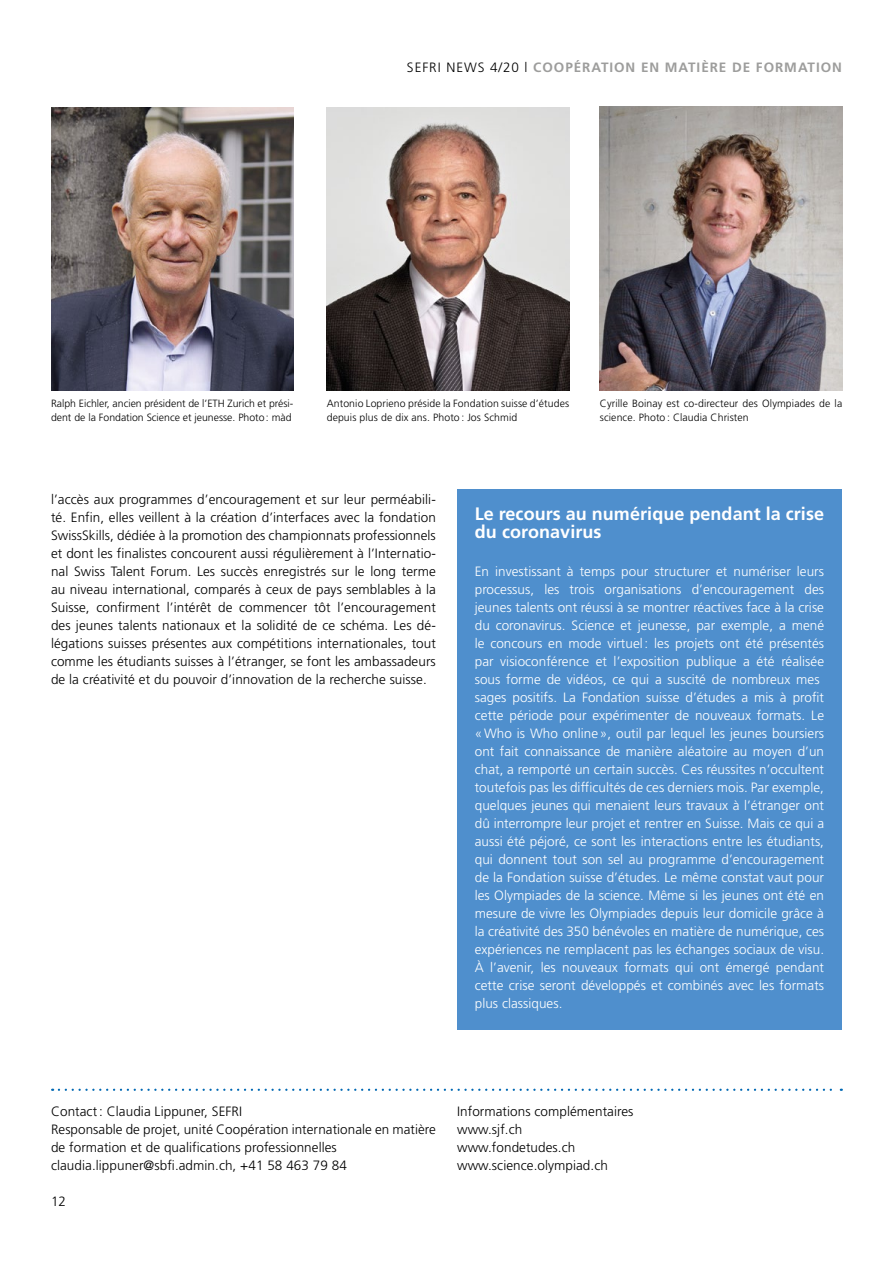
<style>
.page{position:relative;width:893px;height:1263px;background:#fff}
.page>*{position:absolute;margin:0;border:0;box-sizing:border-box;transform-origin:0 0}
.t1{font:700 18px/18px "Frutiger LT Std";letter-spacing:.005em;color:#fff}
.t2{font:300 13.5px/18px "Frutiger LT Std";letter-spacing:.005em;color:#fff}
.t3{font:300 13.5px/18px "Frutiger LT Std";letter-spacing:.005em;color:#000;text-align:justify}
.t4{font:700 13.5px "Frutiger LT Std";letter-spacing:.07em;color:#9d9d9c}
.t5{font:300 10.5px/13.5px "Frutiger LT Std";letter-spacing:.01em;color:#000}
.s1{font-weight:300;color:#000}
</style>
<div class="page">
<div style="left:457px;top:489px;width:385px;height:540px;background:#4f8fcd"></div>
<img style="left:51px;top:107px;width:242px;height:284px">
<img style="left:327px;top:107px;width:242px;height:284px">
<img style="left:600px;top:106px;width:242px;height:285px">
<svg style="left:59px;top:1089px;width:783px;height:2px"></svg>
<p class="t4" style="left:407px;top:59px;width:436px"><span class="s1">SEFRI NEWS 4/20 l</span> COOPÉRATION EN MATIÈRE DE FORMATION</p>
<p class="t5" style="left:51px;top:397px;width:244px">Ralph Eichler, ancien président de l’ETH Zurich et prési&shy;dent de la Fondation Science et jeunesse. Photo: màd</p>
<p class="t5" style="left:327px;top:397px;width:244px">Antonio Loprieno préside la Fondation suisse d’études depuis plus de dix ans. Photo : Jos Schmid</p>
<p class="t5" style="left:600px;top:397px;width:244px">Cyrille Boinay est co-directeur des Olympiades de la science. Photo : Claudia Christen</p>
<p class="t3" style="left:51px;top:491px;width:386px">l’accès aux programmes d’encouragement et sur leur perméabili&shy;té. Enfin, elles veillent à la création d’interfaces avec la fondation SwissSkills, dédiée à la promotion des championnats professionnels et dont les finalistes concourent aussi régulièrement à l’Internatio&shy;nal Swiss Talent Forum. Les succès enregistrés sur le long terme au niveau international, comparés à ceux de pays semblables à la Suisse, confirment l’intérêt de commencer tôt l’encouragement des jeunes talents nationaux et la solidité de ce schéma. Les dé&shy;légations suisses présentes aux compétitions internationales, tout comme les étudiants suisses à l’étranger, se font les ambassadeurs de la créativité et du pouvoir d’innovation de la recherche suisse.</p>
<h4 class="t1" style="left:475px;top:504px;width:351px">Le recours au numérique pendant la crise du coronavirus</h4>
<p class="t2" style="left:475px;top:563px;width:351px">En investissant à temps pour structurer et numériser leurs processus, les trois organisations d’encouragement des jeunes talents ont réussi à se montrer réactives face à la crise du coronavirus. Science et jeunesse, par exemple, a mené le concours en mode virtuel: les projets ont été présentés par visioconférence et l’exposition publique a été réalisée sous forme de vidéos, ce qui a suscité de nombreux mes sages positifs. La Fondation suisse d’études a mis à profit cette période pour expérimenter de nouveaux formats. Le «Who is Who online», outil par lequel les jeunes boursiers ont fait connaissance de manière aléatoire au moyen d’un chat, a remporté un certain succès. Ces réussites n’occultent toutefois pas les difficultés de ces derniers mois. Par exemple, quelques jeunes qui menaient leurs travaux à l’étranger ont dû interrompre leur projet et rentrer en Suisse. Mais ce qui a aussi été péjoré, ce sont les interactions entre les étudiants, qui donnent tout son sel au programme d’encouragement de la Fondation suisse d’études. Le même constat vaut pour les Olympiades de la science. Même si les jeunes ont été en mesure de vivre les Olympiades depuis leur domicile grâce à la créativité des 350 bénévoles en matière de numérique, ces expériences ne remplacent pas les échanges sociaux de visu.<br>À l’avenir, les nouveaux formats qui ont émergé pendant cette crise seront développés et combinés avec les formats plus classiques.</p>
<p class="t3" style="left:51px;top:1103px;width:193px">Contact : Claudia Lippuner, SEFRI</p>
<p class="t3" style="left:457px;top:1103px;width:178px">Informations complémentaires</p>
<p class="t3" style="left:51px;top:1121px;width:386px">Responsable de projet, unité Coopération internationale en matière</p>
<p class="t3" style="left:457px;top:1121px;width:67px">www.sjf.ch</p>
<p class="t3" style="left:51px;top:1139px;width:287px">de formation et de qualifications professionnelles</p>
<p class="t3" style="left:457px;top:1139px;width:120px">www.fondetudes.ch</p>
<p class="t3" style="left:51px;top:1157px;width:297px">claudia.lippuner@sbfi.admin.ch, +41 58 463 79 84</p>
<p class="t3" style="left:457px;top:1157px;width:152px">www.science.olympiad.ch</p>
<p class="t3" style="left:51px;top:1193px;width:17px">12</p>
</div>
